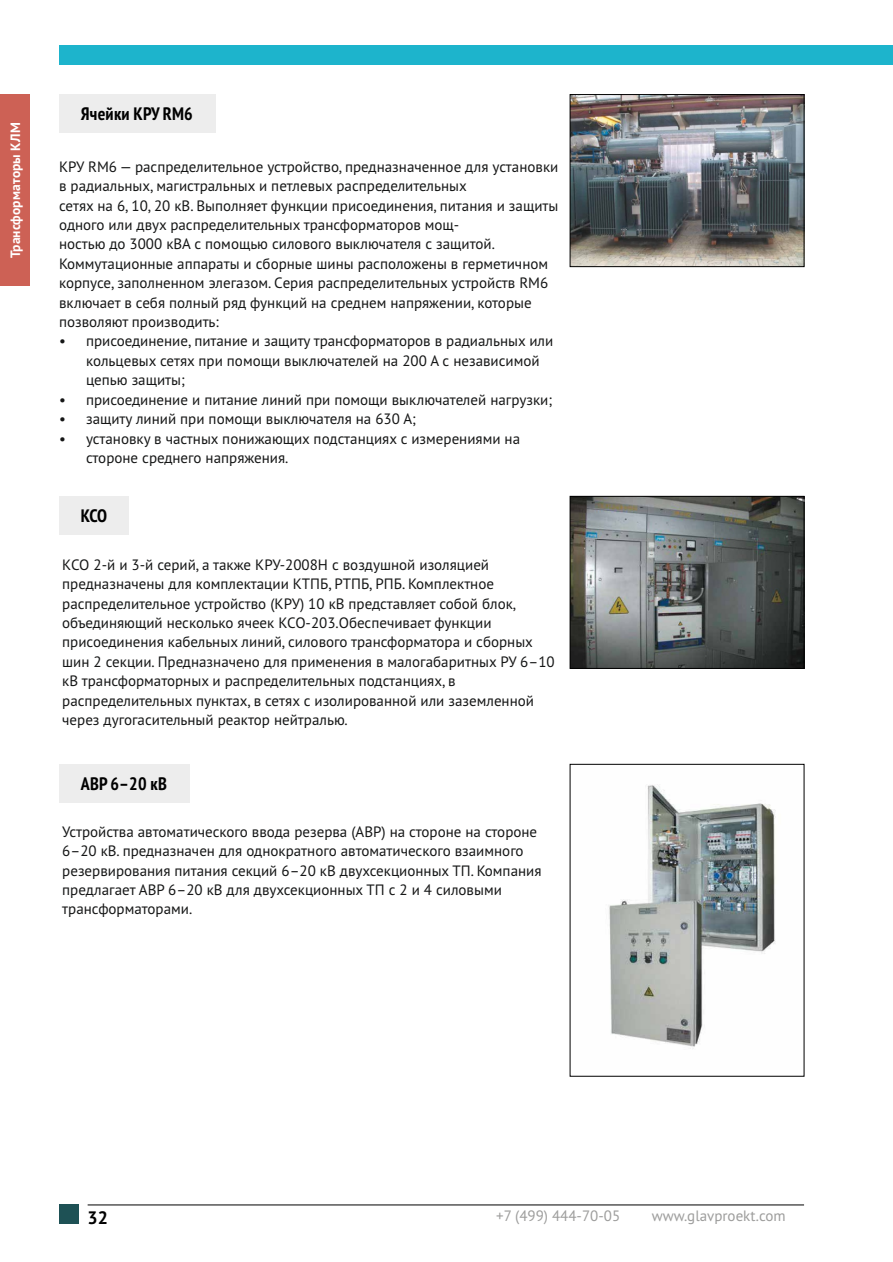
<style>
.page{position:relative;width:893px;height:1262px;background:#fff}
.page>*{position:absolute;margin:0;border:0;box-sizing:border-box;transform-origin:0 0}
.t1{font:700 condensed 18px "PT Sans";letter-spacing:.015em;color:#000}
.t2{font:700 18px "PT Sans";color:#000}
.t3{font:15px/19.4px "PT Sans";color:#151616}
.t4{font:15px "PT Sans";color:#9d9d9c}
.t5{font:700 13.5px "PT Sans";letter-spacing:.01em;color:#fff}
</style>
<div class="page">
<div style="left:60px;top:1204px;width:19px;height:19px;background:#1e5155"></div>
<hr style="left:88px;top:1204px;width:716px;height:1px;background:#000">
<div style="left:0;top:94px;width:30px;height:192px;background:#cd6155"></div>
<div style="left:60px;top:45px;width:832px;height:20px;background:#1db4cc"></div>
<img style="left:572px;top:96px;width:230px;height:169px">
<div style="left:570px;top:94px;width:234px;height:173px;border:1px solid #000"></div>
<img style="left:572px;top:498px;width:230px;height:168px">
<div style="left:570px;top:496px;width:234px;height:172px;border:1px solid #000"></div>
<img style="left:609px;top:784px;width:167px;height:265px">
<div style="left:60px;top:94px;width:156px;height:39px;background:#ededed"></div>
<div style="left:60px;top:496px;width:69px;height:38px;background:#ededed"></div>
<div style="left:60px;top:764px;width:130px;height:38px;background:#ededed"></div>
<p class="t5" style="left:6px;top:258px;width:137px;rotate:-90deg">Трансформаторы КЛМ</p>
<p class="t1" style="left:81px;top:101px;width:113px">Ячейки КРУ RM6</p>
<p class="t3" style="left:59px;top:158px;width:501px">КРУ RM6 — распределительное устройство, предназначенное для установки в радиальных, магистральных и петлевых распределительных<br>сетях на 6, 10, 20 кВ. Выполняет функции присоединения, питания и защиты одного или двух распределительных трансформаторов мощ-<br>ностью до 3000 кВА с помощью силового выключателя с защитой.<br>Коммутационные аппараты и сборные шины расположены в герметичном корпусе, заполненном элегазом. Cерия распределительных устройств RM6 включает в себя полный ряд функций на среднем напряжении, которые позволяют производить:</p>
<p class="t3" style="left:86px;top:333px;width:469px;text-indent:-27px">• присоединение, питание и защиту трансформаторов в радиальных или кольцевых сетях при помощи выключателей на 200 А с независимой цепью защиты;</p>
<p class="t3" style="left:59px;top:391px;width:494px">• присоединение и питание линий при помощи выключателей нагрузки;</p>
<p class="t3" style="left:59px;top:410px;width:358px">• защиту линий при помощи выключателя на 630 А;</p>
<p class="t3" style="left:86px;top:430px;width:435px;text-indent:-27px">• установку в частных понижающих подстанциях с измерениями на стороне среднего напряжения.</p>
<p class="t1" style="left:81px;top:503px;width:28px">КСО</p>
<p class="t3" style="left:62px;top:556px;width:494px">КСО 2-й и 3-й серий, а также КРУ-2008Н с воздушной изоляцией предназначены для комплектации КТПБ, РТПБ, РПБ. Комплектное распределительное устройство (КРУ) 10 кВ представляет собой блок, объединяющий несколько ячеек КСО-203.Обеспечивает функции присоединения кабельных линий, силового трансформатора и сборных шин 2 секции. Предназначено для применения в малогабаритных РУ 6–10 кВ трансформаторных и распределительных подстанциях, в распределительных пунктах, в сетях с изолированной или заземленной через дугогасительный реактор нейтралью.</p>
<p class="t1" style="left:81px;top:771px;width:88px">АВР 6–20 кВ</p>
<p class="t3" style="left:62px;top:823px;width:481px">Устройства автоматического ввода резерва (АВР) на стороне на стороне 6–20 кВ. предназначен для однократного автоматического взаимного резервирования питания секций 6–20 кВ двухсекционных ТП. Компания предлагает АВР 6–20 кВ для двухсекционных ТП с 2 и 4 силовыми трансформаторами.</p>
<p class="t2" style="left:88px;top:1205px;width:22px">32</p>
<p class="t4" style="left:496px;top:1209px;width:125px">+7 (499) 444-70-05</p>
<p class="t4" style="left:652px;top:1209px;width:135px">www.glavproekt.com</p>
</div>
